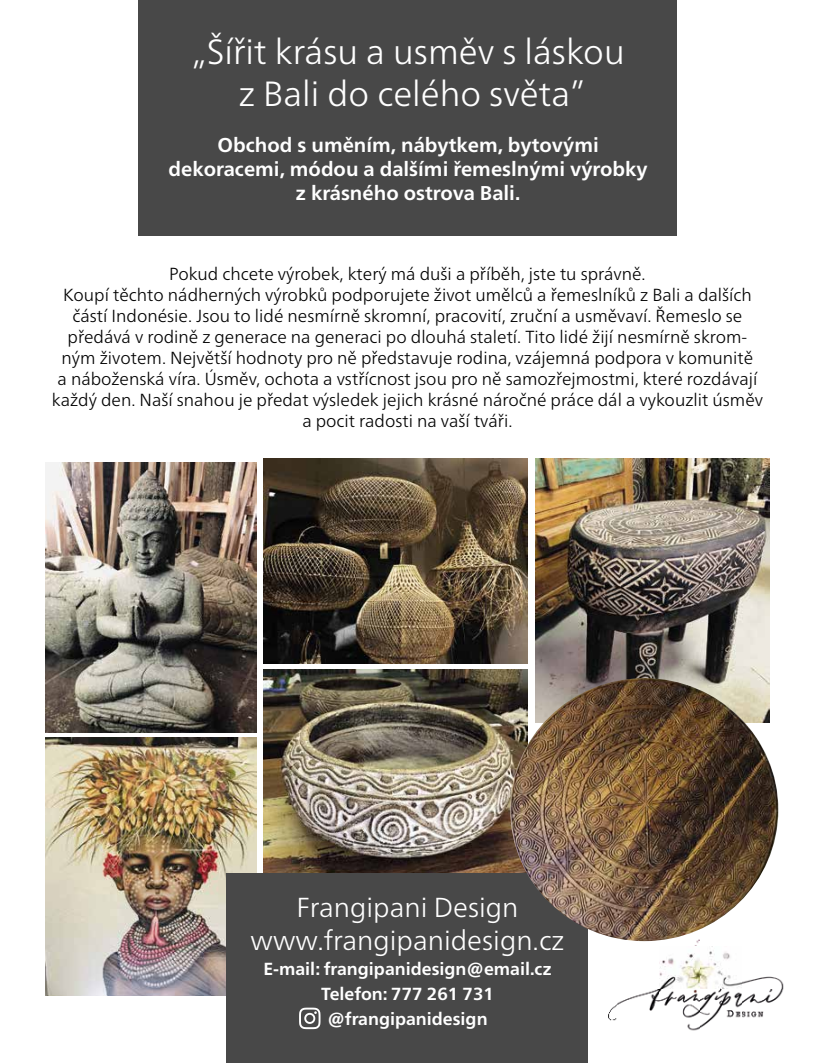
<style>
.page{position:relative;width:815px;height:1063px;background:#fff}
.page>*{position:absolute;margin:0;border:0;box-sizing:border-box;transform-origin:0 0}
.t1{font:300 35px/42px "Frutiger Neue LTW1 G";color:#fff;text-align:center}
.t2{font:300 27.5px/33px "Frutiger Neue LTW1 G";color:#fff;text-align:center}
.t3{font:700 20px/24px "Frutiger Neue LTW1 G";color:#fff;text-align:center}
.t4{font:300 17.5px/21px "Frutiger Neue LTW1 G";color:#000;text-align:center}
.t5{font:700 17.5px/25px "Frutiger Neue LTW1 G";color:#fff;text-align:center}
</style>
<div class="page">
<img style="left:608px;top:941px;width:176px;height:90px">
<img style="left:45px;top:462px;width:211px;height:271px">
<img style="left:45px;top:738px;width:211px;height:257px">
<img style="left:264px;top:458px;width:264px;height:205px">
<img style="left:264px;top:670px;width:264px;height:203px">
<img style="left:535px;top:458px;width:235px;height:220px">
<div style="left:227px;top:873px;width:361px;height:190px;background:#484848"></div>
<div style="left:138px;top:0;width:539px;height:235px;background:#484848"></div>
<img style="left:510px;top:678px;width:268px;height:263px">
<svg style="left:299px;top:1008px;width:21px;height:21px"></svg>
<h1 class="t1" style="left:191px;top:28px;width:435px">„Šířit krásu a usměv s láskou z Bali do celého světa”</h1>
<p class="t3" style="left:169px;top:132px;width:481px">Obchod s uměním, nábytkem, bytovými dekoracemi, módou a dalšími řemeslnými výrobky z krásného ostrova Bali.</p>
<p class="t4" style="left:52px;top:262px;width:713px">Pokud chcete výrobek, který má duši a příběh, jste tu správně.<br>Koupí těchto nádherných výrobků podporujete život umělců a řemeslníků z Bali a dalších částí Indonésie. Jsou to lidé nesmírně skromní, pracovití, zruční a usměvaví. Řemeslo se předává v rodině z generace na generaci po dlouhá staletí. Tito lidé žijí nesmírně skrom&shy;ným životem. Největší hodnoty pro ně představuje rodina, vzájemná podpora v komunitě<br>a náboženská víra. Úsměv, ochota a vstřícnost jsou pro ně samozřejmostmi, které rozdávají každý den. Naší snahou je předat výsledek jejich krásné náročné práce dál a vykouzlit úsměv a pocit radosti na vaší tváři.</p>
<h2 class="t2" style="left:251px;top:889px;width:315px">Frangipani Design www.frangipanidesign.cz</h2>
<p class="t5" style="left:263px;top:955px;width:289px">E-mail: frangipanidesign@email.cz<br>Telefon: 777 261 731 @frangipanidesign</p>
</div>
